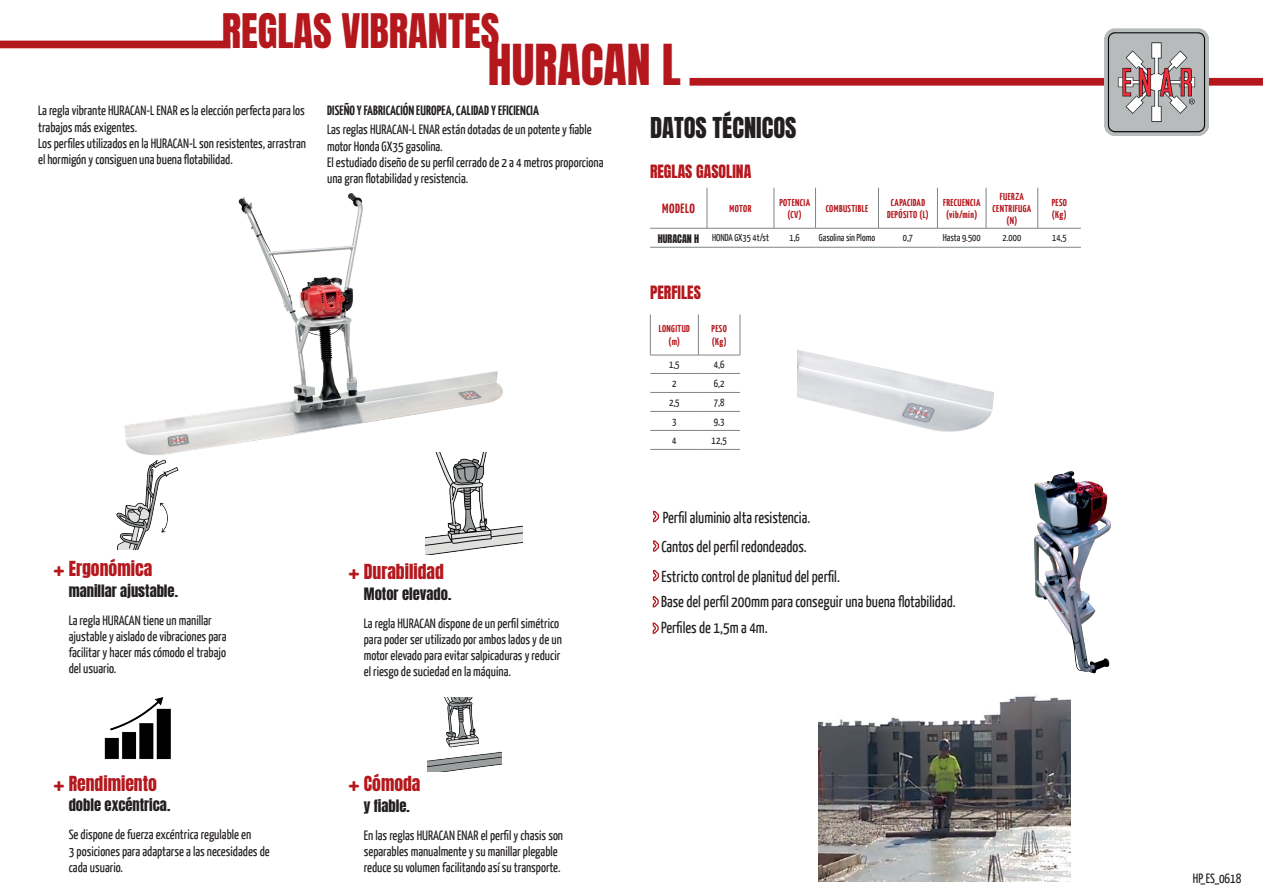
<style>
.page{position:relative;width:1263px;height:893px;background:#fff}
.page>*{position:absolute;margin:0;border:0;box-sizing:border-box;transform-origin:0 0}
.t1{font:48px "Anton";color:#b4181d}
.t2{font:40.5px "Anton";color:#b4181d}
.t3{font:24.45px "Anton";color:#231f20}
.t4{font:17.7px "Anton";color:#b4181d}
.t5{font:15.9px/29.1px "Yanone Kaffeesatz";color:#231f20}
.t6{font:15.6px "Anton";color:#b4181d}
.t7{font:14.55px "Anton";color:#231f20}
.t8{font:13.5px/16.2px "Yanone Kaffeesatz";color:#231f20}
.t9{font:700 13.5px "Yanone Kaffeesatz";letter-spacing:.01em;color:#231f20}
.t10{font:700 13.35px "Yanone Kaffeesatz";letter-spacing:.04em;color:#b4181d}
.t11{font:10.5px "Yanone Kaffeesatz";color:#231f20}
.t12{font:700 10.05px/12px "Yanone Kaffeesatz";letter-spacing:.04em;color:#b4181d;text-align:center}
.t13{font:10.05px "Yanone Kaffeesatz";color:#231f20}
.t14{font:10.05px "Anton";color:#231f20}
</style>
<div class="page">
<img style="left:425px;top:456px;width:97px;height:98px">
<img style="left:116px;top:459px;width:63px;height:91px">
<img style="left:104px;top:697px;width:67px;height:63px">
<img style="left:124px;top:193px;width:379px;height:263px">
<img style="left:428px;top:698px;width:74px;height:74px">
<svg style="left:689px;top:35px;width:574px;height:101px"></svg>
<svg style="left:0;top:40px;width:230px;height:9px;background:#be393d"></svg>
<hr style="left:707px;top:188px;width:1px;height:40px;background:#7d8585">
<hr style="left:774px;top:188px;width:1px;height:40px;background:#7d8585">
<hr style="left:878px;top:188px;width:1px;height:40px;background:#7d8585">
<hr style="left:937px;top:188px;width:1px;height:40px;background:#7d8585">
<hr style="left:650px;top:228px;width:57px;height:1px;background:#7d8585">
<hr style="left:707px;top:228px;width:67px;height:1px;background:#7d8585">
<hr style="left:774px;top:228px;width:41px;height:1px;background:#7d8585">
<hr style="left:815px;top:228px;width:63px;height:1px;background:#7d8585">
<hr style="left:878px;top:228px;width:59px;height:1px;background:#7d8585">
<hr style="left:937px;top:228px;width:49px;height:1px;background:#7d8585">
<hr style="left:986px;top:228px;width:52px;height:1px;background:#7d8585">
<hr style="left:1038px;top:228px;width:43px;height:1px;background:#7d8585">
<hr style="left:650px;top:247px;width:57px;height:1px;background:#7d8585">
<hr style="left:707px;top:247px;width:67px;height:1px;background:#7d8585">
<hr style="left:774px;top:247px;width:41px;height:1px;background:#7d8585">
<hr style="left:815px;top:247px;width:63px;height:1px;background:#7d8585">
<hr style="left:878px;top:247px;width:59px;height:1px;background:#7d8585">
<hr style="left:937px;top:247px;width:49px;height:1px;background:#7d8585">
<hr style="left:986px;top:247px;width:52px;height:1px;background:#7d8585">
<hr style="left:1038px;top:247px;width:43px;height:1px;background:#7d8585">
<hr style="left:815px;top:188px;width:1px;height:40px;background:#7d8585">
<hr style="left:986px;top:188px;width:1px;height:40px;background:#7d8585">
<hr style="left:1037px;top:188px;width:1px;height:40px;background:#7d8585">
<img style="left:1105px;top:28px;width:104px;height:107px">
<svg style="left:653px;top:570px;width:6px;height:11px"></svg>
<svg style="left:653px;top:540px;width:6px;height:12px"></svg>
<svg style="left:653px;top:511px;width:6px;height:11px"></svg>
<svg style="left:653px;top:596px;width:6px;height:11px"></svg>
<svg style="left:653px;top:623px;width:6px;height:11px"></svg>
<img style="left:818px;top:694px;width:252px;height:187px">
<hr style="left:650px;top:315px;width:1px;height:40px;background:#7d8585">
<hr style="left:698px;top:315px;width:1px;height:40px;background:#7d8585">
<hr style="left:740px;top:315px;width:1px;height:40px;background:#7d8585">
<hr style="left:650px;top:355px;width:48px;height:1px;background:#7d8585">
<hr style="left:698px;top:355px;width:42px;height:1px;background:#7d8585">
<hr style="left:650px;top:373px;width:48px;height:1px;background:#7d8585">
<hr style="left:698px;top:373px;width:42px;height:1px;background:#7d8585">
<hr style="left:650px;top:392px;width:48px;height:1px;background:#7d8585">
<hr style="left:698px;top:392px;width:42px;height:1px;background:#7d8585">
<hr style="left:650px;top:411px;width:48px;height:1px;background:#7d8585">
<hr style="left:698px;top:411px;width:42px;height:1px;background:#7d8585">
<hr style="left:650px;top:430px;width:48px;height:1px;background:#7d8585">
<hr style="left:698px;top:430px;width:42px;height:1px;background:#7d8585">
<hr style="left:650px;top:449px;width:48px;height:1px;background:#7d8585">
<hr style="left:698px;top:449px;width:42px;height:1px;background:#7d8585">
<img style="left:797px;top:350px;width:197px;height:82px">
<img style="left:1034px;top:471px;width:77px;height:203px">
<h2 class="t2" style="left:222px;top:10px;width:279px">REGLAS VIBRANTES</h2>
<h1 class="t1" style="left:488px;top:41px;width:195px">HURACAN L</h1>
<p class="t8" style="left:38px;top:102px;width:269px">La regla vibrante HURACAN-L ENAR es la elección perfecta para los trabajos más exigentes.<br>Los perfiles utilizados en la HURACAN-L son resistentes, arrastran el hormigón y consiguen una buena flotabilidad.</p>
<p class="t9" style="left:327px;top:102px;width:213px">DISEÑO Y FABRICACIÓN EUROPEA, CALIDAD Y EFICIENCIA</p>
<p class="t8" style="left:327px;top:121px;width:278px">Las reglas HURACAN-L ENAR están dotadas de un potente y fiable motor Honda GX35 gasolina.<br>El estudiado diseño de su perfil cerrado de 2 a 4 metros proporciona una gran flotabilidad y resistencia.</p>
<h3 class="t4" style="left:69px;top:560px;width:85px">Ergonómica</h3>
<p class="t7" style="left:69px;top:583px;width:111px">manillar ajustable.</p>
<p class="t8" style="left:69px;top:611px;width:159px">La regla HURACAN tiene un manillar ajustable y aislado de vibraciones para facilitar y hacer más cómodo el trabajo del usuario.</p>
<h3 class="t4" style="left:69px;top:774px;width:90px">Rendimiento</h3>
<p class="t7" style="left:69px;top:798px;width:103px">doble excéntrica.</p>
<p class="t8" style="left:69px;top:826px;width:203px">Se dispone de fuerza excéntrica regulable en<br>3 posiciones para adaptarse a las necesidades de cada usuario.</p>
<h3 class="t4" style="left:364px;top:563px;width:82px">Durabilidad</h3>
<p class="t7" style="left:364px;top:586px;width:89px">Motor elevado.</p>
<p class="t8" style="left:364px;top:615px;width:199px">La regla HURACAN dispone de un perfil simétrico para poder ser utilizado por ambos lados y de un motor elevado para evitar salpicaduras y reducir el riesgo de suciedad en la máquina.</p>
<h3 class="t4" style="left:364px;top:775px;width:58px">Cómoda</h3>
<p class="t7" style="left:364px;top:798px;width:48px">y fiable.</p>
<p class="t8" style="left:364px;top:826px;width:201px">En las reglas HURACAN ENAR el perfil y chasis son separables manualmente y su manillar plegable reduce su volumen facilitando así su transporte.</p>
<h3 class="t3" style="left:650px;top:115px;width:148px">DATOS TÉCNICOS</h3>
<p class="t6" style="left:650px;top:163px;width:103px">REGLAS GASOLINA</p>
<p class="t10" style="left:662px;top:200px;width:34px">MODELO</p>
<p class="t12" style="left:730px;top:202px;width:23px">MOTOR</p>
<p class="t12" style="left:779px;top:196px;width:32px">POTENCIA (CV)</p>
<p class="t12" style="left:826px;top:202px;width:44px">COMBUSTIBLE</p>
<p class="t12" style="left:887px;top:196px;width:43px">CAPACIDAD<br>DEPÓSITO (L)</p>
<p class="t12" style="left:943px;top:196px;width:39px">FRECUENCIA (vib/min)</p>
<p class="t12" style="left:992px;top:190px;width:40px">FUERZA<br>CENTRIFUGA (N)</p>
<p class="t12" style="left:1052px;top:196px;width:17px;text-align:left">PESO (Kg)</p>
<p class="t14" style="left:658px;top:234px;width:43px">HURACAN H</p>
<p class="t13" style="left:712px;top:232px;width:58px">HONDA GX35 4t/st</p>
<p class="t13" style="left:790px;top:232px;width:12px">1,6</p>
<p class="t13" style="left:819px;top:232px;width:58px">Gasolina sin Plomo</p>
<p class="t13" style="left:903px;top:232px;width:12px">0,7</p>
<p class="t13" style="left:943px;top:232px;width:39px">Hasta 9.500</p>
<p class="t13" style="left:1003px;top:232px;width:20px">2.000</p>
<p class="t13" style="left:1052px;top:232px;width:16px">14,5</p>
<p class="t6" style="left:650px;top:285px;width:52px">PERFILES</p>
<p class="t12" style="left:659px;top:323px;width:33px">LONGITUD (m)</p>
<p class="t12" style="left:711px;top:323px;width:17px;text-align:left">PESO (Kg)</p>
<p class="t11" style="left:669px;top:358px;width:12px">1,5</p>
<p class="t11" style="left:714px;top:358px;width:12px">4,6</p>
<p class="t11" style="left:672px;top:377px;width:6px">2</p>
<p class="t11" style="left:714px;top:377px;width:12px">6,2</p>
<p class="t11" style="left:669px;top:396px;width:12px">2,5</p>
<p class="t11" style="left:714px;top:396px;width:12px">7,8</p>
<p class="t11" style="left:672px;top:415px;width:6px">3</p>
<p class="t11" style="left:714px;top:415px;width:12px">9,3</p>
<p class="t11" style="left:672px;top:434px;width:6px">4</p>
<p class="t11" style="left:712px;top:434px;width:17px">12,5</p>
<p class="t5" style="left:661px;top:503px;width:180px">Perfil aluminio alta resistencia.<br>Cantos del perfil redondeados.<br>Estricto control de planitud del perfil.</p>
<p class="t5" style="left:661px;top:612px;width:108px">Perfiles de 1,5m a 4m.</p>
<p class="t5" style="left:661px;top:586px;width:296px">Base del perfil 200mm para conseguir una buena flotabilidad.</p>
<p class="t8" style="left:1193px;top:869px;width:50px">HP_ES_0618</p>
</div>
